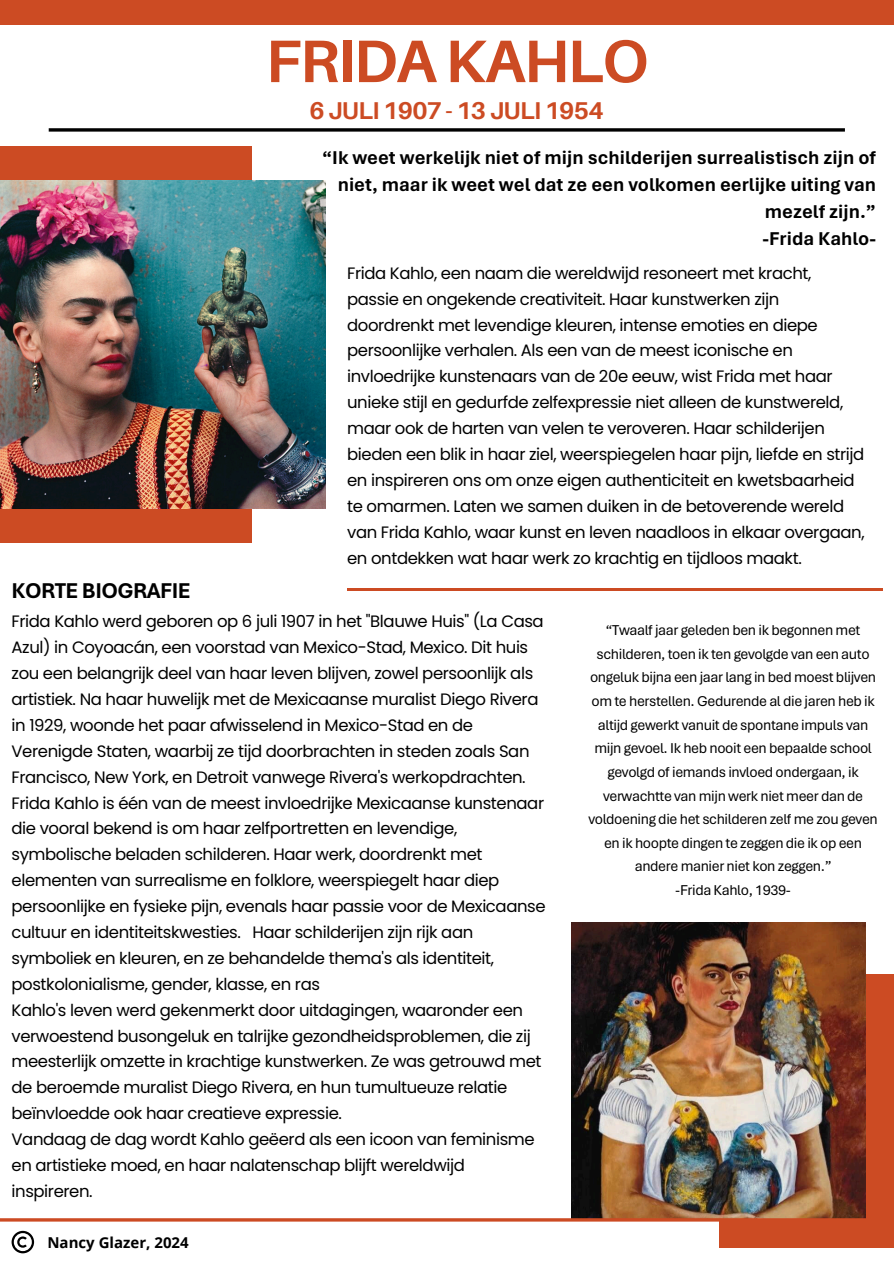
<style>
.page{position:relative;width:894px;height:1264px;background:#fff}
.page>*{position:absolute;margin:0;border:0;box-sizing:border-box;transform-origin:0 0}
.t1{font:700 60px "Aileron";letter-spacing:-.025em;color:#cc4b23}
.t2{font:700 24.3px "Aileron";letter-spacing:-.025em;color:#cc4b23}
.t3{font:700 22.5px "Aptos";letter-spacing:-.025em;color:#000}
.t4{font:700 19.5px/27px "Aptos";color:#000;text-align:right}
.t5{font:16.5px/25.8px "Poppins";letter-spacing:-.025em;color:#000}
.t6{font:15px/23.7px "Aptos";letter-spacing:-.025em;color:#000;text-align:center}
.t7{font:700 15px "Open Sans";color:#000}
</style>
<div class="page">
<div style="left:0;top:146px;width:252px;height:396px;background:#cc4b23"></div>
<div style="left:0;top:0;width:893px;height:25px;background:#cc4b23"></div>
<div style="left:718px;top:974px;width:175px;height:273px;background:#cc4b23"></div>
<img style="left:0;top:181px;width:325px;height:327px">
<img style="left:572px;top:922px;width:293px;height:296px">
<svg style="left:49px;top:128px;width:795px;height:4px;background:#272727"></svg>
<hr style="left:0;top:1218px;width:893px;height:3px;background:#cc4b23">
<hr style="left:347px;top:588px;width:535px;height:3px;background:#cc4b23">
<svg style="left:12px;top:1230px;width:22px;height:23px"></svg>
<p class="t1" style="left:266px;top:24px;width:384px">FRIDA KAHLO</p>
<p class="t2" style="left:309px;top:96px;width:296px">6 JULI 1907 - 13 JULI 1954</p>
<p class="t4" style="left:322px;top:144px;width:555px">“Ik weet werkelijk niet of mijn schilderijen surrealistisch zijn of niet, maar ik weet wel dat ze een volkomen eerlijke uiting van mezelf zijn.”</p>
<p class="t4" style="left:762px;top:225px;width:115px">-Frida Kahlo-</p>
<p class="t3" style="left:12px;top:577px;width:180px">KORTE BIOGRAFIE</p>
<p class="t5" style="left:347px;top:260px;width:519px">Frida Kahlo, een naam die wereldwijd resoneert met kracht, passie en ongekende creativiteit. Haar kunstwerken zijn doordrenkt met levendige kleuren, intense emoties en diepe persoonlijke verhalen. Als een van de meest iconische en invloedrijke kunstenaars van de 20e eeuw, wist Frida met haar unieke stijl en gedurfde zelfexpressie niet alleen de kunstwereld, maar ook de harten van velen te veroveren. Haar schilderijen bieden een blik in haar ziel, weerspiegelen haar pijn, liefde en strijd en inspireren ons om onze eigen authenticiteit en kwetsbaarheid te omarmen. Laten we samen duiken in de betoverende wereld van Frida Kahlo, waar kunst en leven naadloos in elkaar overgaan, en ontdekken wat haar werk zo krachtig en tijdloos maakt.</p>
<p class="t5" style="left:12px;top:608px;width:533px">Frida Kahlo werd geboren op 6 juli 1907 in het "Blauwe Huis" (La Casa Azul) in Coyoacán, een voorstad van Mexico-Stad, Mexico. Dit huis zou een belangrijk deel van haar leven blijven, zowel persoonlijk als artistiek. Na haar huwelijk met de Mexicaanse muralist Diego Rivera in 1929, woonde het paar afwisselend in Mexico-Stad en de Verenigde Staten, waarbij ze tijd doorbrachten in steden zoals San Francisco, New York, en Detroit vanwege Rivera's werkopdrachten.</p>
<p class="t5" style="left:12px;top:789px;width:535px">Frida Kahlo is één van de meest invloedrijke Mexicaanse kunstenaar die vooral bekend is om haar zelfportretten en levendige, symbolische beladen schilderen. Haar werk, doordrenkt met elementen van surrealisme en folklore, weerspiegelt haar diep persoonlijke en fysieke pijn, evenals haar passie voor de Mexicaanse cultuur en identiteitskwesties. Haar schilderijen zijn rijk aan symboliek en kleuren, en ze behandelde thema's als identiteit, postkolonialisme, gender, klasse, en ras</p>
<p class="t5" style="left:12px;top:996px;width:531px">Kahlo's leven werd gekenmerkt door uitdagingen, waaronder een verwoestend busongeluk en talrijke gezondheidsproblemen, die zij meesterlijk omzette in krachtige kunstwerken. Ze was getrouwd met de beroemde muralist Diego Rivera, en hun tumultueuze relatie beïnvloedde ook haar creatieve expressie.</p>
<h1 class="t5" style="left:12px;top:1126px;width:524px">Vandaag de dag wordt Kahlo geëerd als een icoon van feminisme en artistieke moed, en haar nalatenschap blijft wereldwijd inspireren.</h1>
<p class="t7" style="left:47px;top:1231px;width:143px">Nancy Glazer, 2024</p>
<p class="t6" style="left:588px;top:618px;width:291px">“Twaalf jaar geleden ben ik begonnen met schilderen, toen ik ten gevolgde van een auto ongeluk bijna een jaar lang in bed moest blijven om te herstellen. Gedurende al die jaren heb ik altijd gewerkt vanuit de spontane impuls van mijn gevoel. Ik heb nooit een bepaalde school gevolgd of iemands invloed ondergaan, ik verwachtte van mijn werk niet meer dan de voldoening die het schilderen zelf me zou geven en ik hoopte dingen te zeggen die ik op een andere manier niet kon zeggen.”</p>
<p class="t6" style="left:675px;top:878px;width:117px">-Frida Kahlo, 1939-</p>
</div>
